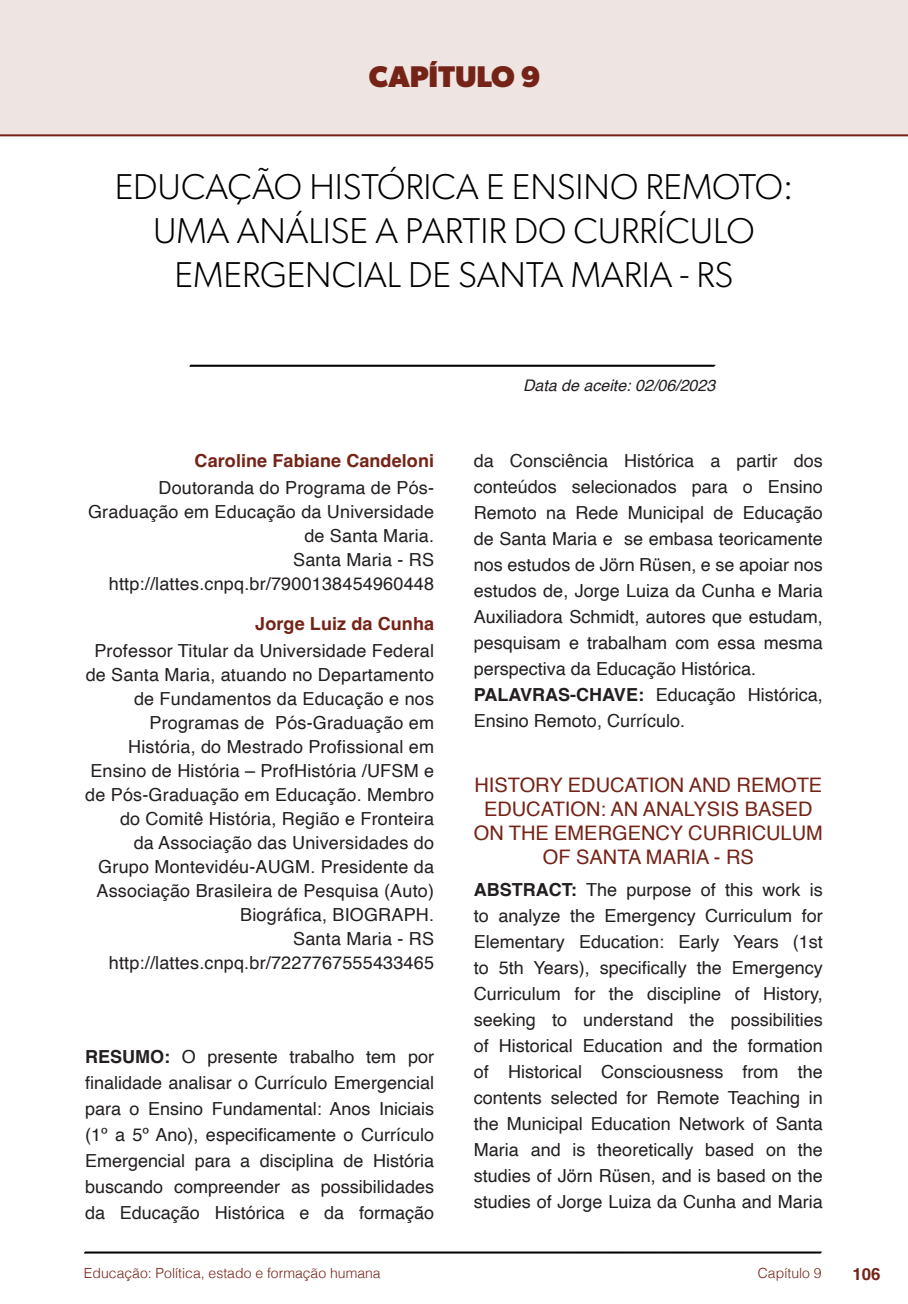
<style>
.page{position:relative;width:908px;height:1304px;background:#fff}
.page>*{position:absolute;margin:0;border:0;box-sizing:border-box;transform-origin:0 0}
.t1{font:300 36px/44px "Gibson";color:#000;text-align:center}
.t2{font:700 30px "Gibson";color:#752317}
.t3{font:20px/24px "Helvetica";color:#752317;text-align:center}
.t4{font:18px/26px "Helvetica";letter-spacing:.01em;color:#231f20;text-align:right}
.t5{font:700 18px "Helvetica";letter-spacing:.005em;color:#752317}
.t6{font:700 16.8px "Helvetica";color:#752317}
.t7{font:italic 16px "Helvetica";color:#231f20}
.t8{font:300 14px "Helvetica";color:#752317}
.s1{font-weight:700}
</style>
<div class="page">
<svg style="left:84px;top:1251px;width:737px;height:3px;background:#515151"></svg>
<svg style="left:189px;top:364px;width:526px;height:3px;background:#4f4f4f"></svg>
<div style="left:0;top:0;width:907px;height:136px;background:#eee4e1"></div>
<div style="left:44px;top:72px;width:68px;height:61px;background:#eee4e1"></div>
<h2 class="t2" style="left:369px;top:58px;width:173px">CAPÍTULO 9</h2>
<h1 class="t1" style="left:115px;top:164px;width:679px">EDUCAÇÃO HISTÓRICA E ENSINO REMOTO:<br>UMA ANÁLISE A PARTIR DO CURRÍCULO<br>EMERGENCIAL DE SANTA MARIA - RS</h1>
<p class="t5" style="left:194px;top:450px;width:241px">Caroline Fabiane Candeloni</p>
<p class="t4" style="left:88px;top:477px;width:347px;line-height:24px">Doutoranda do Programa de Pós-<br>Graduação em Educação da Universidade de Santa Maria.<br>Santa Maria - RS http://lattes.cnpq.br/7900138454960448</p>
<p class="t5" style="left:255px;top:612px;width:180px">Jorge Luiz da Cunha</p>
<p class="t4" style="left:85px;top:639px;width:350px;line-height:24px">Professor Titular da Universidade Federal de Santa Maria, atuando no Departamento de Fundamentos da Educação e nos Programas de Pós-Graduação em História, do Mestrado Profissional em Ensino de História – ProfHistória /UFSM e de Pós-Graduação em Educação. Membro do Comitê História, Região e Fronteira<br>da Associação das Universidades do Grupo Montevidéu-AUGM. Presidente da Associação Brasileira de Pesquisa (Auto)<br>Biográfica, BIOGRAPH.<br>Santa Maria - RS http://lattes.cnpq.br/7227767555433465</p>
<p class="t4" style="left:85px;top:1044px;width:350px;text-align:justify"><span class="s1">RESUMO:</span> O presente trabalho tem por finalidade analisar o Currículo Emergencial para o Ensino Fundamental: Anos Iniciais (1º a 5º Ano), especificamente o Currículo Emergencial para a disciplina de História buscando compreender as possibilidades da Educação Histórica e da formação</p>
<p class="t7" style="left:523px;top:373px;width:194px">Data de aceite: 02/06/2023</p>
<p class="t4" style="left:473px;top:448px;width:350px;text-align:left">da Consciência Histórica a partir dos conteúdos selecionados para o Ensino Remoto na Rede Municipal de Educação de Santa Maria e se embasa teoricamente nos estudos de Jörn Rüsen, e se apoiar nos estudos de, Jorge Luiza da Cunha e Maria Auxiliadora Schmidt, autores que estudam, pesquisam e trabalham com essa mesma perspectiva da Educação Histórica.<br><span class="s1">PALAVRAS-CHAVE:</span> Educação Histórica, Ensino Remoto, Currículo.</p>
<p class="t3" style="left:473px;top:774px;width:350px">HISTORY EDUCATION AND REMOTE<br>EDUCATION: AN ANALYSIS BASED<br>ON THE EMERGENCY CURRICULUM<br>OF SANTA MARIA - RS</p>
<p class="t4" style="left:473px;top:877px;width:350px;text-align:justify"><span class="s1">ABSTRACT:</span> The purpose of this work is to analyze the Emergency Curriculum for Elementary Education: Early Years (1st to 5th Years), specifically the Emergency Curriculum for the discipline of History, seeking to understand the possibilities of Historical Education and the formation of Historical Consciousness from the contents selected for Remote Teaching in the Municipal Education Network of Santa Maria and is theoretically based on the studies of Jörn Rüsen, and is based on the studies of Jorge Luiza da Cunha and Maria</p>
<p class="t8" style="left:84px;top:1261px;width:298px">Educação: Política, estado e formação humana</p>
<p class="t8" style="left:757px;top:1261px;width:65px">Capítulo 9</p>
<p class="t6" style="left:851px;top:1264px;width:30px">106</p>
</div>
